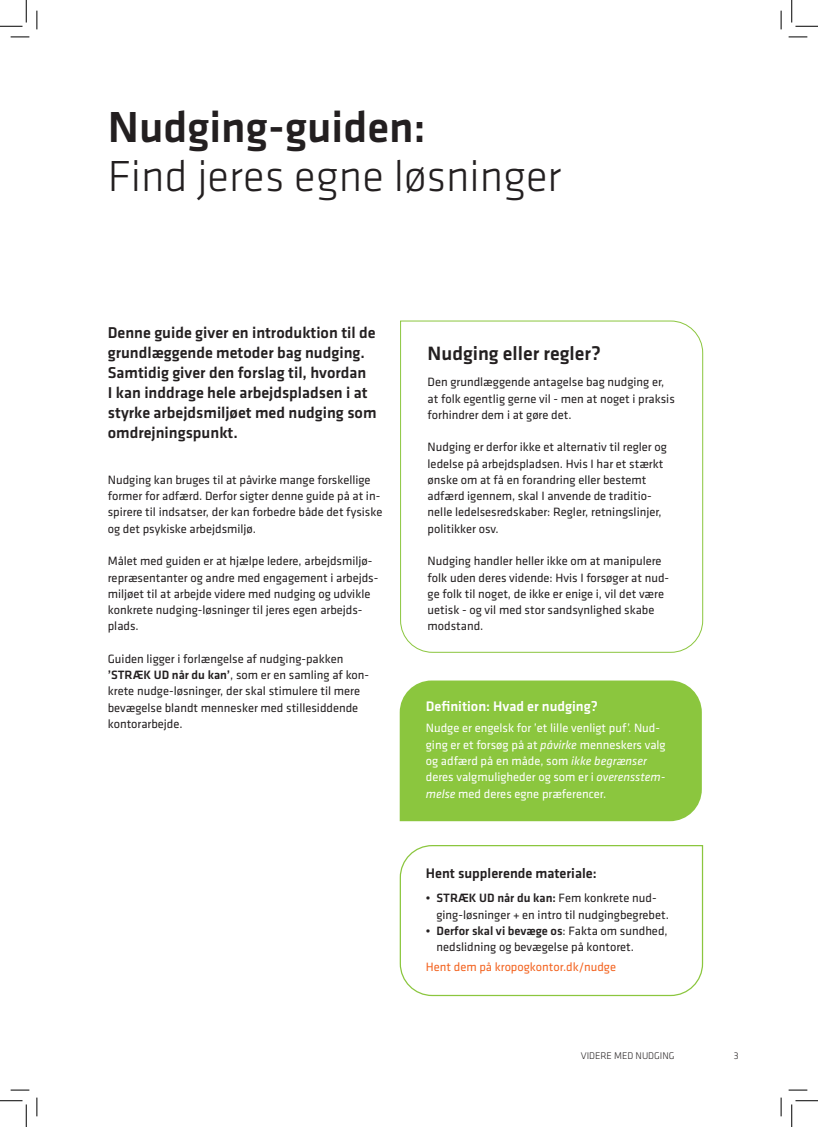
<style>
.page{position:relative;width:818px;height:1127px;background:#fff}
.page>*{position:absolute;margin:0;border:0;box-sizing:border-box;transform-origin:0 0}
.OS_36_light{font:300 45px "Klavika";color:#231f20}
.OS_36{font:500 45px "Klavika";color:#231f20}
.Fakta_OS{font:500 20px "Klavika";color:#231f20}
.UR{font:500 16.25px/20px "Klavika";color:#231f20}
.MR_stor{font:500 14.38px "Klavika";color:#231f20}
.MR_stor-2{font:500 14.38px "Klavika";color:#fff}
.Brød{font:12.5px/16.2px "Klavika";color:#231f20}
.Brød-2{font:12.5px/16.2px "Klavika";color:#fff}
.Brød-3{font:12.5px "Klavika";color:#f36421}
.t1{font:300 10px "Klavika";color:#231f20}
.s1{font-weight:500}
.s2{font-style:italic}
</style>
<div class="page">
<svg style="left:400px;top:320px;width:303px;height:333px"></svg>
<div style="left:400px;top:680px;width:302px;height:141px;background:#8bc63e"></div>
<svg style="left:399px;top:845px;width:305px;height:151px"></svg>
<svg style="left:11px;top:36px;width:18px;height:2px"></svg>
<svg style="left:788px;top:36px;width:19px;height:2px"></svg>
<svg style="left:11px;top:1089px;width:18px;height:1px"></svg>
<svg style="left:788px;top:1089px;width:19px;height:1px"></svg>
<svg style="left:36px;top:11px;width:2px;height:18px"></svg>
<svg style="left:36px;top:1097px;width:2px;height:18px"></svg>
<svg style="left:780px;top:11px;width:2px;height:18px"></svg>
<svg style="left:780px;top:1097px;width:2px;height:18px"></svg>
<svg style="left:0;top:0;width:27px;height:27px"></svg>
<svg style="left:0;top:1100px;width:27px;height:26px"></svg>
<svg style="left:791px;top:0;width:27px;height:27px"></svg>
<svg style="left:791px;top:1100px;width:27px;height:26px"></svg>
<p class="OS_36" style="left:108px;top:97px;width:320px">Nudging-guiden:</p>
<p class="OS_36_light" style="left:108px;top:149px;width:455px">Find jeres egne løsninger</p>
<p class="UR" style="left:108px;top:322px;width:270px">Denne guide giver en introduktion til de grundlæggende metoder bag nudging.<br>Samtidig giver den forslag til, hvordan<br>I kan inddrage hele arbejdspladsen i at styrke arbejdsmiljøet med nudging som omdrejningspunkt.</p>
<p class="Brød" style="left:108px;top:471px;width:276px">Nudging kan bruges til at påvirke mange forskellige former for adfærd. Derfor sigter denne guide på at in&shy;spirere til indsatser, der kan forbedre både det fysiske og det psykiske arbejdsmiljø.</p>
<p class="Brød" style="left:108px;top:552px;width:272px">Målet med guiden er at hjælpe ledere, arbejdsmiljø&shy;repræsentanter og andre med engagement i arbejds&shy;miljøet til at arbejde videre med nudging og udvikle konkrete nudging-løsninger til jeres egen arbejds&shy;plads.</p>
<p class="Brød" style="left:108px;top:650px;width:263px">Guiden ligger i forlængelse af nudging-pakken <span class="s1">’STRÆK UD når du kan’</span>, som er en samling af kon&shy;krete nudge-løsninger, der skal stimulere til mere bevægelse blandt mennesker med stillesiddende kontorarbejde.</p>
<p class="Fakta_OS" style="left:428px;top:340px;width:175px">Nudging eller regler?</p>
<p class="Brød" style="left:428px;top:373px;width:249px">Den grundlæggende antagelse bag nudging er, at folk egentlig gerne vil - men at noget i praksis forhindrer dem i at gøre det.</p>
<p class="Brød" style="left:428px;top:438px;width:241px">Nudging er derfor ikke et alternativ til regler og ledelse på arbejdspladsen. Hvis I har et stærkt ønske om at få en forandring eller bestemt adfærd igennem, skal I anvende de traditio&shy;nelle ledelsesredskaber: Regler, retningslinjer, politikker osv.</p>
<p class="Brød" style="left:428px;top:552px;width:243px">Nudging handler heller ikke om at manipulere folk uden deres vidende: Hvis I forsøger at nud&shy;ge folk til noget, de ikke er enige i, vil det være uetisk - og vil med stor sandsynlighed skabe modstand.</p>
<p class="MR_stor-2" style="left:426px;top:696px;width:174px">Definition: Hvad er nudging?</p>
<p class="Brød-2" style="left:426px;top:719px;width:241px">Nudge er engelsk for ’et lille venligt puf’. Nud&shy;ging er et forsøg på at <span class="s2">påvirke</span> menneskers valg og adfærd på en måde, som <span class="s2">ikke begrænser </span>deres valgmuligheder og som er i <span class="s2">overensstem&shy;melse</span> med deres egne præferencer.</p>
<p class="MR_stor" style="left:426px;top:863px;width:172px">Hent supplerende materiale:</p>
<p class="Brød" style="left:436px;top:889px;width:234px;text-indent:-11px"><span class="s1">• STRÆK UD når du kan:</span> Fem konkrete nud&shy;ging-løsninger + en intro til nudgingbegrebet.</p>
<p class="Brød" style="left:436px;top:921px;width:233px;text-indent:-11px"><span class="s1">• Derfor skal vi bevæge os</span>: Fakta om sundhed, nedslidning og bevægelse på kontoret.</p>
<p class="Brød-3" style="left:426px;top:958px;width:192px">Hent dem på kropogkontor.dk/nudge</p>
<p class="t1" style="left:581px;top:1048px;width:95px">VIDERE MED NUDGING</p>
<p class="t1" style="left:734px;top:1048px;width:6px">3</p>
</div>
